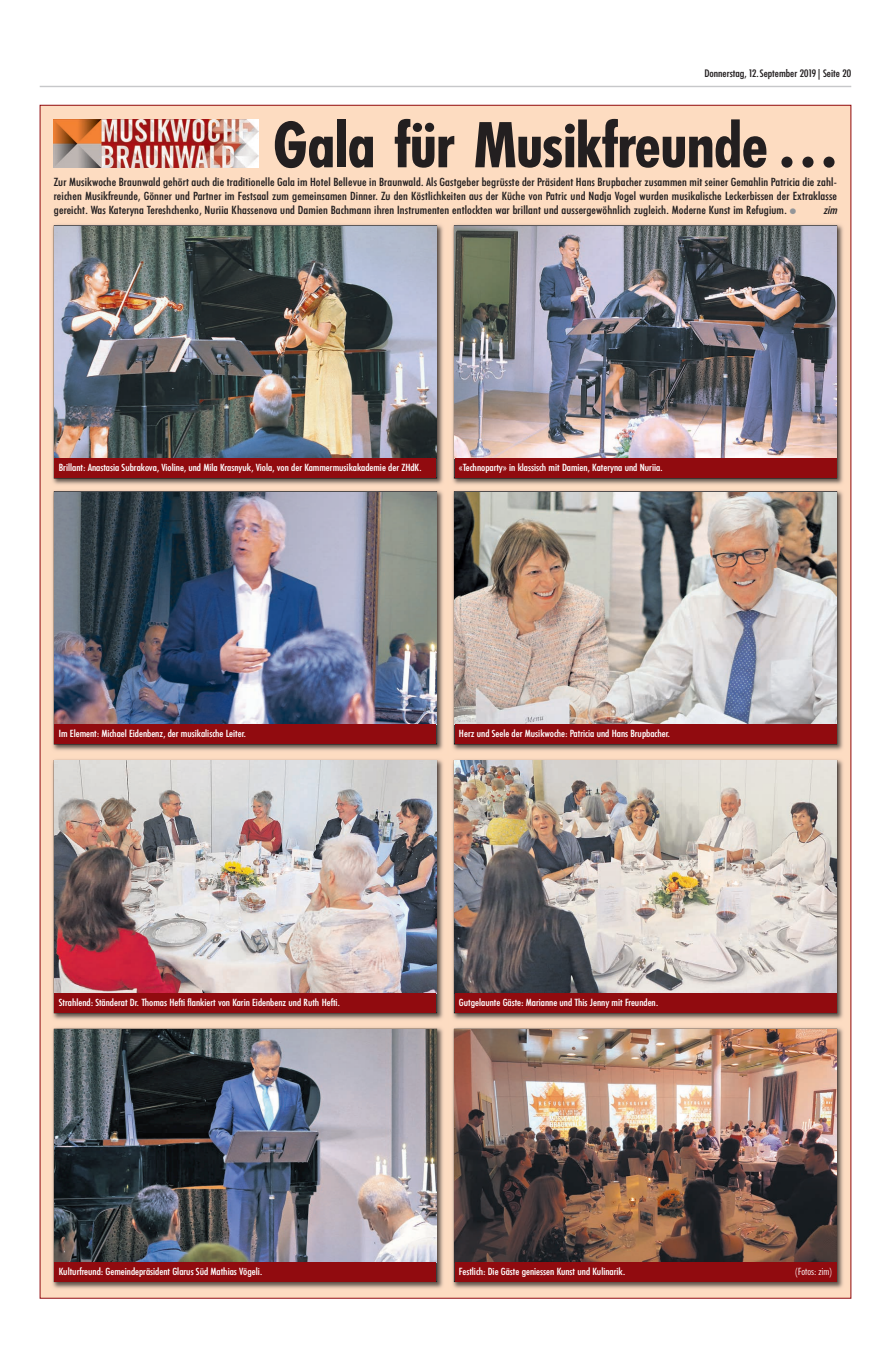
<style>
.page{position:relative;width:891px;height:1361px;background:#fff}
.page>*{position:absolute;margin:0;border:0;box-sizing:border-box;transform-origin:0 0}
.t1{font:700 64px "Futura Condensed BQ";letter-spacing:-.01em;color:#231f20}
.t2{font:500 11.6px/14.2px "Futura Condensed BQ";letter-spacing:.01em;color:#231f20;text-align:justify;scale:1.1 1}
.t3{font:italic 500 11.6px "Futura Condensed BQ";color:#231f20;scale:1.1 1}
.t4{font:500 10.7px "Futura Condensed BQ";letter-spacing:-.005em;color:#231f20;scale:1.1 1}
.t5{font:500 10.2px "Futura Condensed BQ";letter-spacing:-.005em;color:#fff;scale:1.1 1}
.t6{font:300 10.2px "Futura Condensed BQ";letter-spacing:-.005em;color:#fff;scale:1.1 1}
.s1{color:#939598}
</style>
<div class="page">
<div style="left:40px;top:106px;width:810px;height:1192px;background:#fddcc1"></div>
<img style="left:52px;top:224px;width:391px;height:527px">
<img style="left:55px;top:226px;width:381px;height:233px">
<div style="left:55px;top:459px;width:381px;height:19px;background:#910b0f"></div>
<img style="left:52px;top:1027px;width:391px;height:262px">
<img style="left:55px;top:1029px;width:381px;height:233px">
<div style="left:55px;top:1262px;width:381px;height:19px;background:#910b0f"></div>
<img style="left:452px;top:224px;width:391px;height:527px">
<img style="left:454px;top:226px;width:382px;height:233px">
<div style="left:454px;top:459px;width:382px;height:19px;background:#910b0f"></div>
<img style="left:52px;top:487px;width:391px;height:1px">
<img style="left:55px;top:492px;width:381px;height:232px">
<div style="left:55px;top:724px;width:381px;height:20px;background:#910b0f"></div>
<img style="left:452px;top:1027px;width:391px;height:262px">
<img style="left:454px;top:1029px;width:382px;height:233px">
<div style="left:454px;top:1262px;width:382px;height:19px;background:#910b0f"></div>
<img style="left:52px;top:759px;width:391px;height:261px">
<img style="left:55px;top:761px;width:381px;height:232px">
<div style="left:55px;top:993px;width:381px;height:19px;background:#910b0f"></div>
<img style="left:452px;top:759px;width:391px;height:261px">
<img style="left:454px;top:761px;width:382px;height:232px">
<div style="left:454px;top:993px;width:382px;height:19px;background:#910b0f"></div>
<img style="left:452px;top:487px;width:391px;height:1px">
<img style="left:454px;top:492px;width:382px;height:232px">
<div style="left:454px;top:724px;width:382px;height:20px;background:#910b0f"></div>
<hr style="left:40px;top:86px;width:810px;height:1px;background:#c7c8ca">
<img style="left:54px;top:119px;width:204px;height:48px">
<p class="t4" style="left:704px;top:67px;width:135px">Donnerstag, 12. September 2019 | Seite 20</p>
<p class="t1" style="left:273px;top:108px;width:565px">Gala für Musikfreunde ...</p>
<p class="t2" style="left:54px;top:175px;width:713px">Zur Musikwoche Braunwald gehört auch die traditionelle Gala im Hotel Bellevue in Braunwald. Als Gastgeber begrüsste der Präsident Hans Brupbacher zusammen mit seiner Gemahlin Patricia die zahl&shy;reichen Musikfreunde, Gönner und Partner im Festsaal zum gemeinsamen Dinner. Zu den Köstlichkeiten aus der Küche von Patric und Nadja Vogel wurden musikalische Leckerbissen der Extraklasse gereicht. Was Kateryna Tereshchenko, Nuriia Khassenova und Damien Bachmann ihren Instrumenten entlockten war brillant und aussergewöhnlich zugleich. Moderne Kunst im Refugium. <span class="s1">●</span></p>
<p class="t3" style="left:822px;top:204px;width:17px">zim</p>
<p class="t5" style="left:59px;top:462px;width:331px">Brillant: Anastasia Subrakova, Violine, und Mila Krasnyuk, Viola, von der Kammermusikakademie der ZHdK.</p>
<p class="t5" style="left:458px;top:462px;width:186px">«Technoparty» in klassisch mit Damien, Kateryna und Nuriia.</p>
<p class="t5" style="left:59px;top:728px;width:172px">Im Element: Michael Eidenbenz, der musikalische Leiter.</p>
<p class="t5" style="left:458px;top:728px;width:193px">Herz und Seele der Musikwoche: Patricia und Hans Brupbacher.</p>
<p class="t5" style="left:59px;top:997px;width:257px">Strahlend: Ständerat Dr. Thomas Hefti flankiert von Karin Eidenbenz und Ruth Hefti.</p>
<p class="t5" style="left:458px;top:997px;width:182px">Gutgelaunte Gäste: Marianne und This Jenny mit Freunden.</p>
<p class="t5" style="left:59px;top:1265px;width:186px">Kulturfreund: Gemeindepräsident Glarus Süd Mathias Vögeli.</p>
<p class="t5" style="left:458px;top:1265px;width:152px">Festlich: Die Gäste geniessen Kunst und Kulinarik.</p>
<p class="t6" style="left:794px;top:1265px;width:35px">(Fotos: zim)</p>
</div>
